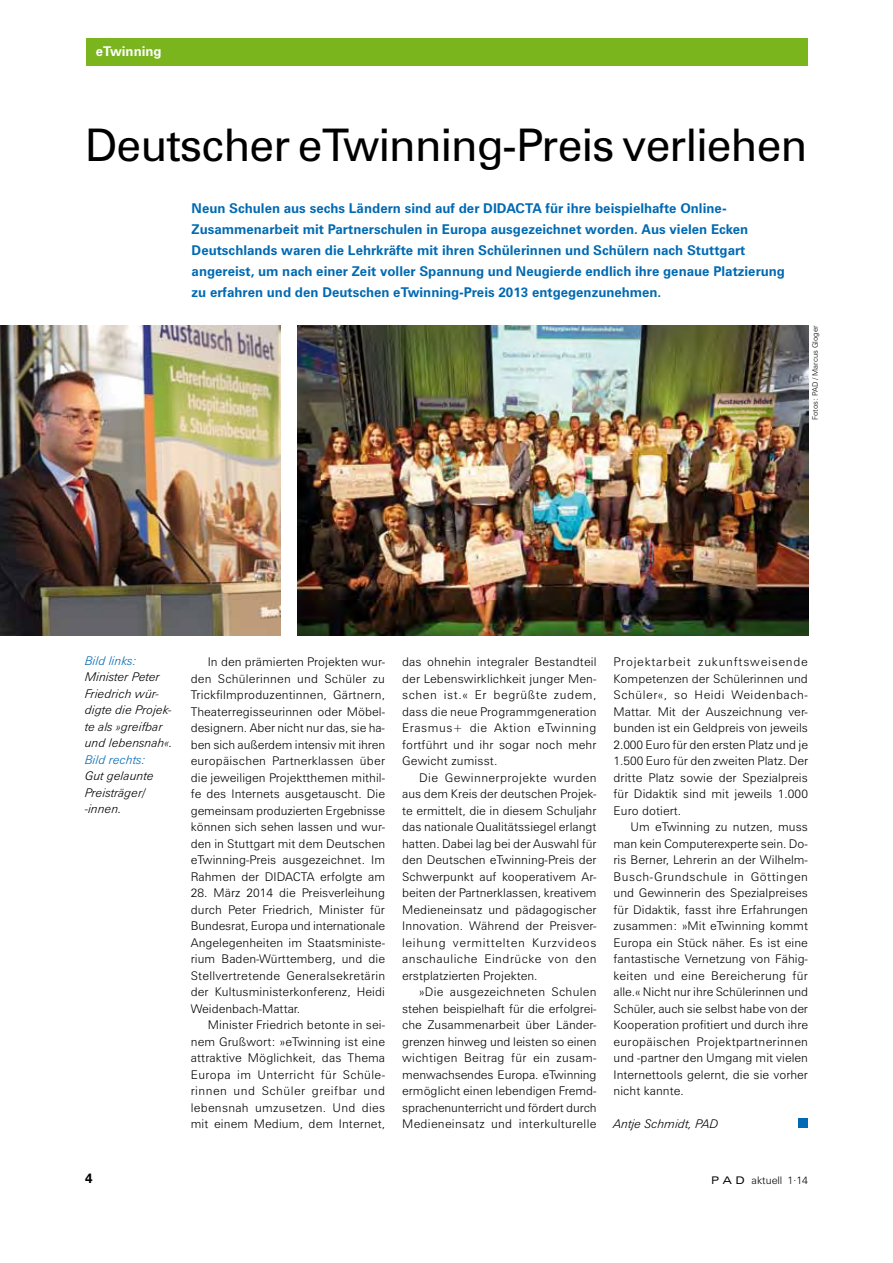
<style>
.page{position:relative;width:893px;height:1263px;background:#fff}
.page>*{position:absolute;margin:0;border:0;box-sizing:border-box;transform-origin:0 0}
.t1{font:45px "Zurich BT";letter-spacing:-.015em;color:#000}
.t2{font:700 13.5px/21px "Zurich BT";color:#006ab3}
.t3{font:700 13.5px "Zurich BT";color:#fff}
.t4{font:700 13.5px "Zurich BT";color:#000}
.t5{font:300 12px/16.5px "Zurich BT";letter-spacing:.01em;color:#000;text-align:justify}
.t6{font:italic 300 12px/16.5px "Zurich BT";color:#000}
.t7{font:italic 300 12px "Zurich BT";color:#006ab3}
.t8{font:300 10.5px "Zurich BT";color:#000}
.t9{font:300 7.5px "Zurich BT";color:#000}
.s1{font-weight:400;font-stretch:expanded}
</style>
<div class="page">
<div style="left:87px;top:38px;width:721px;height:28px;background:#7ab51d"></div>
<img style="left:297px;top:325px;width:512px;height:311px">
<img style="left:1px;top:325px;width:279px;height:311px">
<div style="left:798px;top:1118px;width:9px;height:10px;background:#006ab3"></div>
<p class="t3" style="left:96px;top:43px;width:67px">eTwinning</p>
<h1 class="t1" style="left:85px;top:118px;width:724px">Deutscher eTwinning-Preis verliehen</h1>
<p class="t2" style="left:192px;top:197px;width:595px">Neun Schulen aus sechs Ländern sind auf der DIDACTA für ihre beispielhafte Online-Zusammenarbeit mit Partnerschulen in Europa ausgezeichnet worden. Aus vielen Ecken Deutschlands waren die Lehrkräfte mit ihren Schülerinnen und Schülern nach Stuttgart angereist, um nach einer Zeit voller Spannung und Neugierde endlich ihre genaue Platzierung zu erfahren und den Deutschen eTwinning-Preis 2013 entgegenzunehmen.</p>
<p class="t9" style="left:810px;top:420px;width:96px;rotate:-90deg">Fotos: PAD / Marcus Gloger</p>
<p class="t7" style="left:85px;top:653px;width:54px">Bild links:</p>
<p class="t6" style="left:85px;top:669px;width:89px">Minister Peter<br>Friedrich wür&shy;digte die Projek&shy;te als »greifbar und lebensnah«.</p>
<p class="t7" style="left:85px;top:752px;width:63px">Bild rechts:</p>
<p class="t6" style="left:85px;top:768px;width:70px">Gut gelaunte<br>Preisträger/ -innen.</p>
<p class="t4" style="left:85px;top:1170px;width:9px">4</p>
<p class="t5" style="left:191px;top:653px;width:196px;text-indent:17px">In den prämierten Projekten wur&shy;den Schülerinnen und Schüler zu Trickfilmproduzentinnen, Gärtnern, Theaterregisseurinnen oder Möbel&shy;designern. Aber nicht nur das, sie ha&shy;ben sich außerdem intensiv mit ihren europäischen Partnerklassen über die jeweiligen Projektthemen mithil&shy;fe des Internets ausgetauscht. Die gemeinsam produzierten Ergebnisse können sich sehen lassen und wur&shy;den in Stuttgart mit dem Deutschen eTwinning-Preis ausgezeichnet. Im Rahmen der DIDACTA erfolgte am</p>
<p class="t5" style="left:191px;top:884px;width:196px">28. März 2014 die Preisverleihung durch Peter Friedrich, Minister für Bundesrat, Europa und internationale Angelegenheiten im Staatsministe&shy;rium Baden-Württemberg, und die Stellvertretende Generalsekretärin der Kultusministerkonferenz, Heidi Weidenbach-Mattar.</p>
<p class="t5" style="left:191px;top:1016px;width:196px;text-indent:17px">Minister Friedrich betonte in sei&shy;nem Grußwort: »eTwinning ist eine attraktive Möglichkeit, das Thema Europa im U nterricht für Schüle&shy;rinnen und Schüler greifbar und lebensnah umzusetzen. U nd dies mit einem Medium, dem Internet,</p>
<p class="t5" style="left:402px;top:653px;width:196px">das ohnehin integraler Bestandteil der Lebenswirklichkeit junger Men&shy;schen ist.« Er begrüßte zudem, dass die neue Programmgeneration Erasmus+ die Aktion eTwinning fortführt und ihr sogar noch mehr Gewicht zumisst.</p>
<p class="t5" style="left:402px;top:769px;width:196px;text-indent:17px">Die Gewinnerprojekte wurden aus dem Kreis der deutschen Projek&shy;te ermittelt, die in diesem Schuljahr das nationale Qualitätssiegel erlangt hatten. Dabei lag bei der Auswahl für den Deutschen eTwinning-Preis der Schwerpunkt auf kooperativem Ar&shy;beiten der Partnerklassen, kreativem Medieneinsatz und pädagogischer Innovation. Während der Preisver&shy;leihung vermittelten Kurzvideos anschauliche Eindrücke von den erstplatzierten Projekten.</p>
<p class="t5" style="left:402px;top:983px;width:196px;text-indent:17px">»Die ausgezeichneten Schulen stehen beispielhaft für die erfolgrei&shy;che Zusammenarbeit über Länder&shy;grenzen hinweg und leisten so einen wichtigen Beitrag für ein zusam&shy;menwachsendes Europa. eTwinning ermöglicht einen lebendigen Fremd&shy;sprachenunterricht und fördert durch Medieneinsatz und interkulturelle</p>
<p class="t5" style="left:614px;top:653px;width:196px">Projektarbeit zukunftsweisende Kompetenzen der Schülerinnen und Schüler«, so Heidi Weidenbach-Mattar. Mit der Auszeichnung ver&shy;bunden ist ein Geldpreis von jeweils 2.000 Euro für den ersten Platz und je 1.500 Euro für den zweiten Platz. Der dritte Platz sowie der Spezialpreis für Didaktik sind mit jeweils 1.000<br>Euro dotiert.</p>
<p class="t5" style="left:614px;top:818px;width:196px;text-indent:17px">U m eTwinning zu nutzen, muss man kein Computerexperte sein. Do&shy;ris Berner, Lehrerin an der Wilhelm-Busch-Grundschule in Göttingen und Gewinnerin des Spezialpreises für Didaktik, fasst ihre Erfahrungen zusammen: »Mit eTwinning kommt Europa ein Stück näher. Es ist eine fantastische Vernetzung von Fähig&shy;keiten und eine Bereicherung für alle.« Nicht nur ihre Schülerinnen und Schüler, auch sie selbst habe von der Kooperation profitiert und durch ihre europäischen Projektpartnerinnen und -partner den U mgang mit vielen Internettools gelernt, die sie vorher nicht kannte.</p>
<p class="t6" style="left:614px;top:1115px;width:107px">Antje Schmidt, PAD</p>
<p class="t8" style="left:711px;top:1174px;width:98px"><span class="s1">P A D</span> aktuell 1.14</p>
</div>
